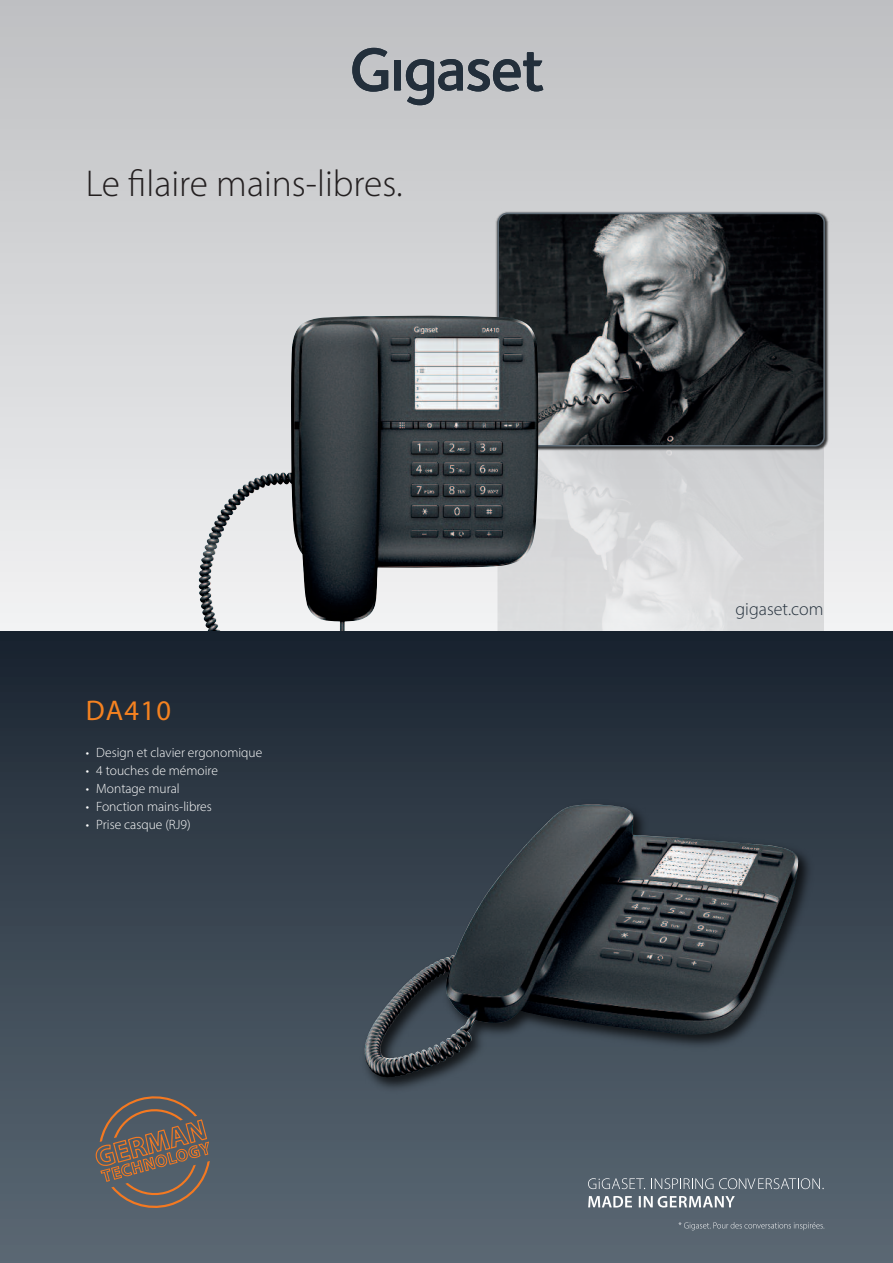
<style>
.page{position:relative;width:893px;height:1263px;background:#fff}
.page>*{position:absolute;margin:0;border:0;box-sizing:border-box;transform-origin:0 0}
.t1{font:300 37.5px "Myriad Pro";color:#231f20}
.t2{font:28.5px "Myriad Pro";letter-spacing:.05em;color:#f58220}
.t3{font:300 18px "Myriad Pro";color:#232f3b}
.t4{font:300 13.5px "Myriad Pro";color:#fff}
</style>
<div class="page">
<div style="left:0;top:0;width:893px;height:631px;background:linear-gradient(to bottom,#bebfc1,#f1f2f3)"></div>
<img style="left:538px;top:454px;width:285px;height:177px">
<img style="left:492px;top:208px;width:340px;height:246px">
<svg style="left:497px;top:213px;width:328px;height:233px;background:#393c3e"></svg>
<img style="left:199px;top:316px;width:339px;height:315px">
<svg style="left:352px;top:48px;width:191px;height:57px;background:#90949a"></svg>
<div style="left:0;top:631px;width:893px;height:632px;background:linear-gradient(to bottom,#1b2531,#5c6a76)"></div>
<img style="left:339px;top:778px;width:504px;height:409px">
<img style="left:365px;top:804px;width:433px;height:273px">
<svg style="left:678px;top:1222px;width:147px;height:8px"></svg>
<svg style="left:588px;top:1178px;width:57px;height:11px"></svg>
<svg style="left:651px;top:1178px;width:62px;height:11px"></svg>
<svg style="left:719px;top:1178px;width:105px;height:11px"></svg>
<svg style="left:588px;top:1196px;width:147px;height:11px"></svg>
<svg style="left:96px;top:1096px;width:114px;height:112px;background:#6a615d"></svg>
<h1 class="t1" style="left:86px;top:170px;width:318px">Le filaire mains-libres.</h1>
<h2 class="t2" style="left:86px;top:700px;width:87px">DA410</h2>
<p class="t4" style="left:86px;top:747px;width:178px">• Design et clavier ergonomique</p>
<p class="t4" style="left:86px;top:765px;width:134px">• 4 touches de mémoire</p>
<p class="t4" style="left:86px;top:783px;width:96px">• Montage mural</p>
<p class="t4" style="left:86px;top:801px;width:128px">• Fonction mains-libres</p>
<p class="t4" style="left:86px;top:819px;width:106px">• Prise casque (RJ9)</p>
<h3 class="t3" style="left:736px;top:602px;width:89px">gigaset.com</h3>
</div>
